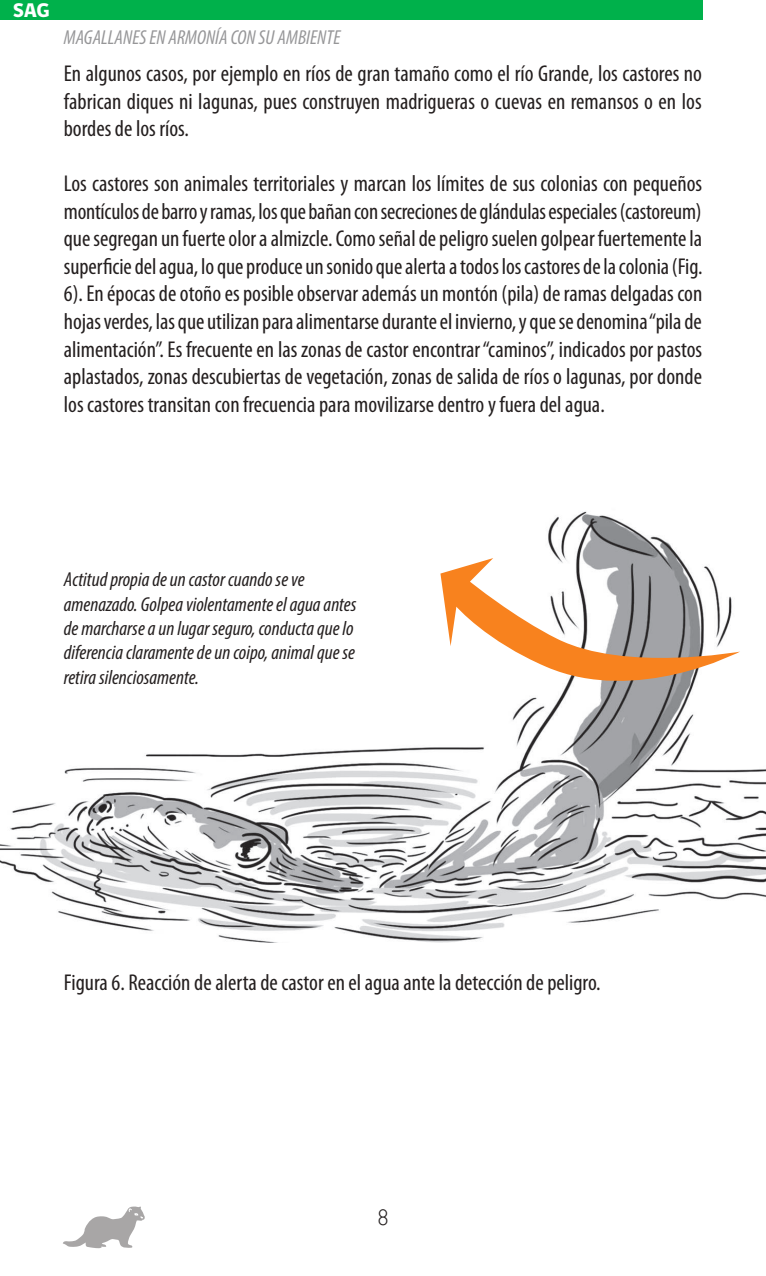
<style>
.page{position:relative;width:766px;height:1276px;background:#fff}
.page>*{position:absolute;margin:0;border:0;box-sizing:border-box;transform-origin:0 0}
.t1{font:condensed 22.95px/27.4px "Myriad Pro";color:#241f1f;text-align:justify}
.t2{font:300 22.5px "Gill Sans";color:#241f1f}
.t3{font:italic condensed 20.25px/24.3px "Myriad Pro";color:#241f1f}
.t4{font:italic condensed 20.25px "Myriad Pro";color:#969698}
.t5{font:800 20.25px "gob CL";color:#fff}
</style>
<div class="page">
<svg style="left:63px;top:1206px;width:82px;height:42px"></svg>
<div style="left:0;top:0;width:702px;height:19px;background:#00b14b"></div>
<img style="left:0;top:511px;width:765px;height:432px">
<svg style="left:440px;top:558px;width:299px;height:147px"></svg>
<p class="t5" style="left:13px;top:-4px;width:38px">SAG</p>
<p class="t4" style="left:64px;top:25px;width:278px">MAGALLANES EN ARMONÍA CON SU AMBIENTE</p>
<p class="t1" style="left:64px;top:59px;width:639px">En algunos casos, por ejemplo en ríos de gran tamaño como el río Grande, los castores no fabrican diques ni lagunas, pues construyen madrigueras o cuevas en remansos o en los bordes de los ríos.</p>
<p class="t1" style="left:64px;top:170px;width:640px">Los castores son animales territoriales y marcan los límites de sus colonias con pequeños montículos de barro y ramas, los que bañan con secreciones de glándulas especiales (castoreum) que segregan un fuerte olor a almizcle. Como señal de peligro suelen golpear fuertemente la superficie del agua, lo que produce un sonido que alerta a todos los castores de la colonia (Fig.<br>6). En épocas de otoño es posible observar además un montón (pila) de ramas delgadas con hojas verdes, las que utilizan para alimentarse durante el invierno, y que se denomina “pila de alimentación”. Es frecuente en las zonas de castor encontrar “caminos”, indicados por pastos aplastados, zonas descubiertas de vegetación, zonas de salida de ríos o lagunas, por donde los castores transitan con frecuencia para movilizarse dentro y fuera del agua.</p>
<p class="t3" style="left:64px;top:567px;width:294px">Actitud propia de un castor cuando se ve amenazado. Golpea violentamente el agua antes de marcharse a un lugar seguro, conducta que lo diferencia claramente de un coipo, animal que se retira silenciosamente.</p>
<p class="t1" style="left:64px;top:968px;width:538px">Figura 6. Reacción de alerta de castor en el agua ante la detección de peligro.</p>
<p class="t2" style="left:377px;top:1204px;width:13px">8</p>
</div>
